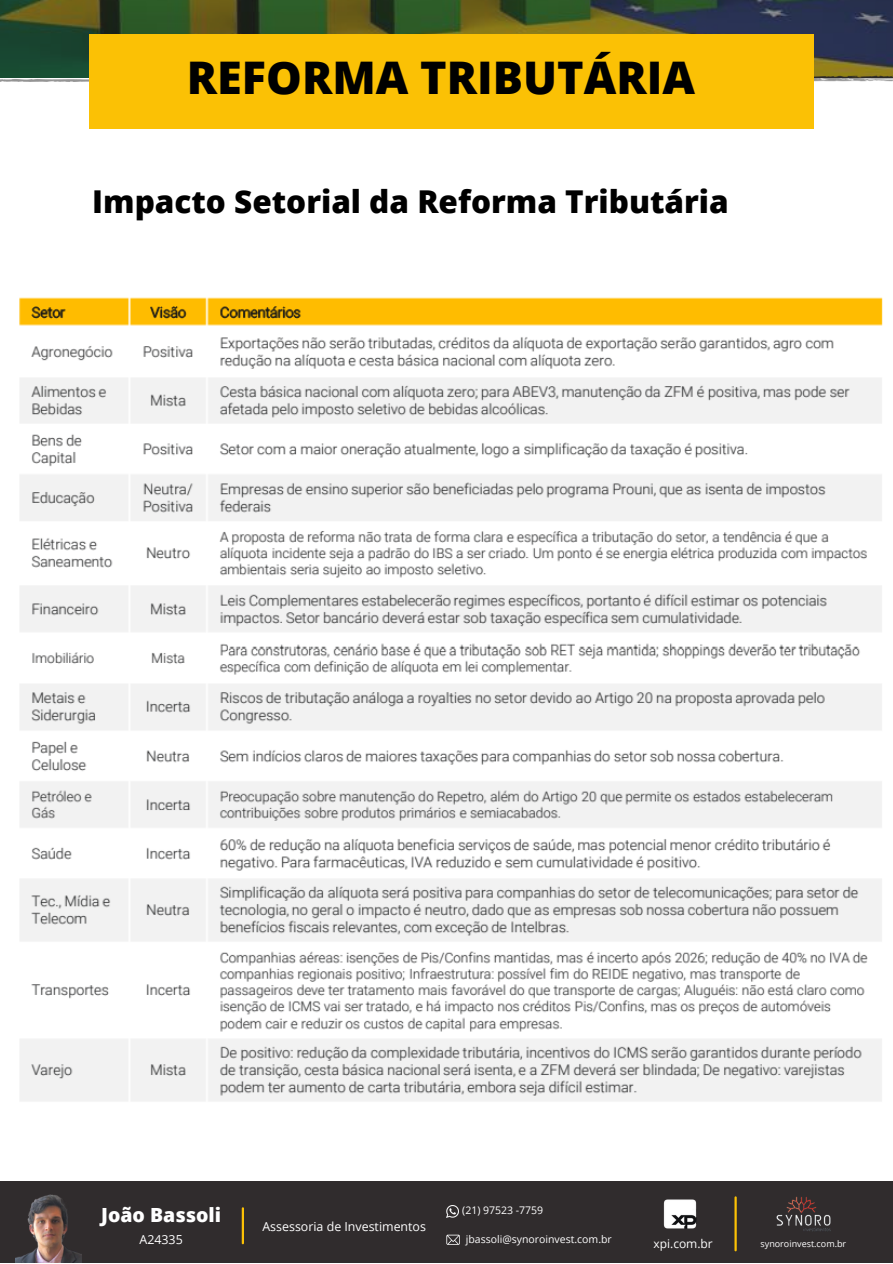
<style>
.page{position:relative;width:893px;height:1264px;background:#fff}
.page>*{position:absolute;margin:0;border:0;box-sizing:border-box;transform-origin:0 0}
.t1{font:800 45px "Open Sans";color:#000}
.t2{font:800 31.5px "Open Sans";color:#000}
.t3{font:800 19.5px "Open Sans";color:#fff}
.t4{font:12.45px "Open Sans";color:#fff}
.t5{font:12px "Open Sans";color:#fff}
.t6{font:10.5px "Open Sans";color:#fff}
.t7{font:9px "Open Sans";color:#fff}
</style>
<div class="page">
<div style="left:0;top:1181px;width:892px;height:81px;background:#302c2d"></div>
<hr style="left:734px;top:1197px;width:2px;height:53px;background:#fbc105">
<img style="left:776px;top:1196px;width:55px;height:36px">
<img style="left:663px;top:1199px;width:34px;height:30px">
<svg style="left:446px;top:1234px;width:14px;height:10px"></svg>
<svg style="left:446px;top:1205px;width:12px;height:12px"></svg>
<img style="left:16px;top:1194px;width:66px;height:68px">
<hr style="left:242px;top:1208px;width:2px;height:35px;background:#fbc105">
<img style="left:0;top:0;width:892px;height:82px">
<div style="left:89px;top:35px;width:724px;height:94px;background:#fbc105"></div>
<img style="left:19px;top:297px;width:863px;height:804px">
<p class="t1" style="left:187px;top:46px;width:510px">REFORMA TRIBUTÁRIA</p>
<p class="t2" style="left:92px;top:179px;width:638px">Impacto Setorial da Reforma Tributária</p>
<p class="t3" style="left:101px;top:1200px;width:121px">João Bassoli</p>
<p class="t4" style="left:139px;top:1230px;width:45px">A24335</p>
<p class="t4" style="left:262px;top:1217px;width:165px">Assessoria de Investimentos</p>
<p class="t6" style="left:462px;top:1202px;width:82px">(21) 97523 -7759</p>
<p class="t6" style="left:466px;top:1231px;width:147px">jbassoli@synoroinvest.com.br</p>
<p class="t5" style="left:653px;top:1235px;width:61px">xpi.com.br</p>
<p class="t7" style="left:760px;top:1237px;width:87px">synoroinvest.com.br</p>
</div>
